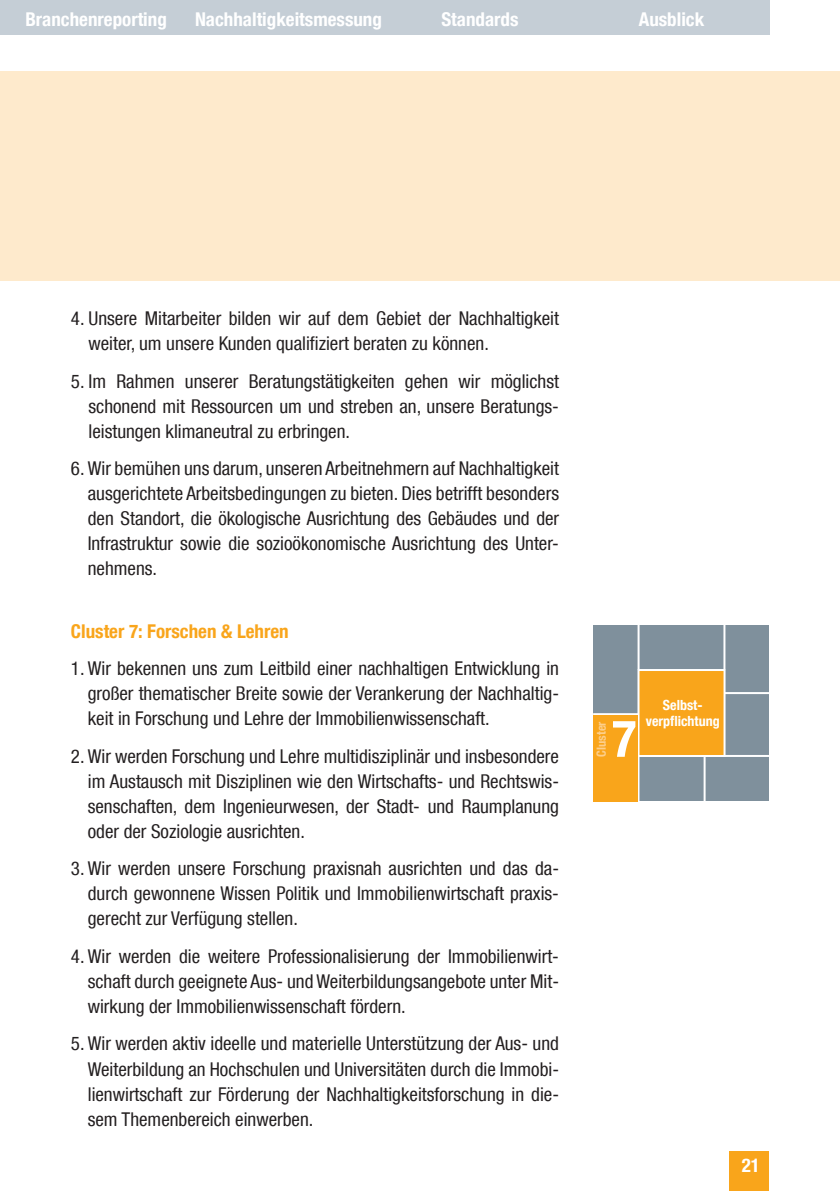
<style>
.page{position:relative;width:840px;height:1191px;background:#fff}
.page>*{position:absolute;margin:0;border:0;box-sizing:border-box;transform-origin:0 0}
.t1{font:700 condensed 51.2px "Helvetica Neue LT Com";color:#fff}
.t2{font:condensed 19px/25px "Helvetica Neue LT Com";color:#231f20;text-align:justify}
.t3{font:700 condensed 19px "Helvetica Neue LT Com";color:#fff}
.t4{font:700 condensed 19px "Helvetica Neue LT Com";color:#f9a51b}
.t5{font:700 condensed 14px/16px "Helvetica Neue LT Com";color:#fff;text-align:center}
.t6{font:700 condensed 12.6px "Helvetica Neue LT Com";color:#fdcf8c}
</style>
<div class="page">
<div style="left:0;top:71px;width:839px;height:210px;background:#feeacc"></div>
<div style="left:0;top:0;width:192px;height:34px;background:#c5ced6"></div>
<div style="left:192px;top:0;width:192px;height:34px;background:#c5ced6"></div>
<div style="left:383px;top:0;width:192px;height:34px;background:#c5ced6"></div>
<div style="left:575px;top:0;width:192px;height:34px;background:#c5ced6"></div>
<div style="left:728px;top:1151px;width:40px;height:40px;background:#f9a51b"></div>
<div style="left:592px;top:625px;width:176px;height:176px;background:#7f909c"></div>
<div style="left:637px;top:669px;width:88px;height:88px;background:#f9a51b;border:2px solid #fff"></div>
<hr style="left:637px;top:624px;width:2px;height:45px;background:#fff">
<hr style="left:637px;top:756px;width:2px;height:46px;background:#fff">
<hr style="left:723px;top:624px;width:2px;height:45px;background:#fff">
<hr style="left:703px;top:757px;width:2px;height:45px;background:#fff">
<hr style="left:724px;top:692px;width:45px;height:2px;background:#fff">
<hr style="left:592px;top:713px;width:45px;height:2px;background:#fff">
<hr style="left:724px;top:755px;width:46px;height:2px;background:#fff">
<div style="left:592px;top:715px;width:45px;height:86px;background:#f9a51b"></div>
<p class="t3" style="left:25px;top:8px;width:143px">Branchenreporting</p>
<p class="t3" style="left:195px;top:8px;width:188px">Nachhaltigkeitsmessung</p>
<p class="t3" style="left:441px;top:8px;width:79px">Standards</p>
<p class="t3" style="left:638px;top:8px;width:67px">Ausblick</p>
<p class="t2" style="left:88px;top:306px;width:472px;text-indent:-18px">4. Unsere Mitarbeiter bilden wir auf dem Gebiet der Nachhaltigkeit weiter, um unsere Kunden qualifiziert beraten zu können.</p>
<p class="t2" style="left:88px;top:368px;width:472px;text-indent:-18px">5. Im Rahmen unserer Beratungstätigkeiten gehen wir möglichst schonend mit Ressourcen um und streben an, unsere Beratungs&shy;leistungen klimaneutral zu erbringen.</p>
<p class="t2" style="left:88px;top:456px;width:472px;text-indent:-17px">6. Wir bemühen uns darum, unseren Arbeitnehmern auf Nachhaltigkeit ausgerichtete Arbeitsbedingungen zu bieten. Dies betrifft besonders den Standort, die ökologische Ausrichtung des Gebäudes und der Infrastruktur sowie die sozioökonomische Ausrichtung des Unter&shy;nehmens.</p>
<p class="t4" style="left:71px;top:619px;width:219px">Cluster 7: Forschen &amp; Lehren</p>
<p class="t2" style="left:88px;top:656px;width:472px;text-indent:-17px">1. Wir bekennen uns zum Leitbild einer nachhaltigen Entwicklung in großer thematischer Breite sowie der Verankerung der Nachhaltig&shy;keit in Forschung und Lehre der Immobilienwissenschaft.</p>
<p class="t2" style="left:88px;top:743px;width:472px;text-indent:-17px">2. Wir werden Forschung und Lehre multidisziplinär und insbesondere im Austausch mit Disziplinen wie den Wirtschafts- und Rechtswis&shy;senschaften, dem Ingenieurwesen, der Stadt- und Raumplanung oder der Soziologie ausrichten.</p>
<p class="t2" style="left:88px;top:856px;width:472px;text-indent:-17px">3. Wir werden unsere Forschung praxisnah ausrichten und das da&shy;durch gewonnene Wissen Politik und Immobilienwirtschaft praxis&shy;gerecht zur Verfügung stellen.</p>
<p class="t2" style="left:88px;top:943px;width:472px;text-indent:-17px">4. Wir werden die weitere Professionalisierung der Immobilienwirt&shy;schaft durch geeignete Aus- und Weiterbildungsangebote unter Mit&shy;wirkung der Immobilienwissenschaft fördern.</p>
<p class="t2" style="left:88px;top:1031px;width:472px;text-indent:-17px">5. Wir werden aktiv ideelle und materielle Unterstützung der Aus- und Weiterbildung an Hochschulen und Universitäten durch die Immobi&shy;lienwirtschaft zur Förderung der Nachhaltigkeitsforschung in die&shy;sem Themenbereich einwerben.</p>
<h1 class="t1" style="left:611px;top:708px;width:26px">7</h1>
<p class="t6" style="left:593px;top:757px;width:37px;rotate:-90deg">Cluster</p>
<p class="t5" style="left:645px;top:697px;width:75px">Selbst&shy;verpflichtung</p>
<p class="t3" style="left:741px;top:1153px;width:20px">21</p>
</div>
